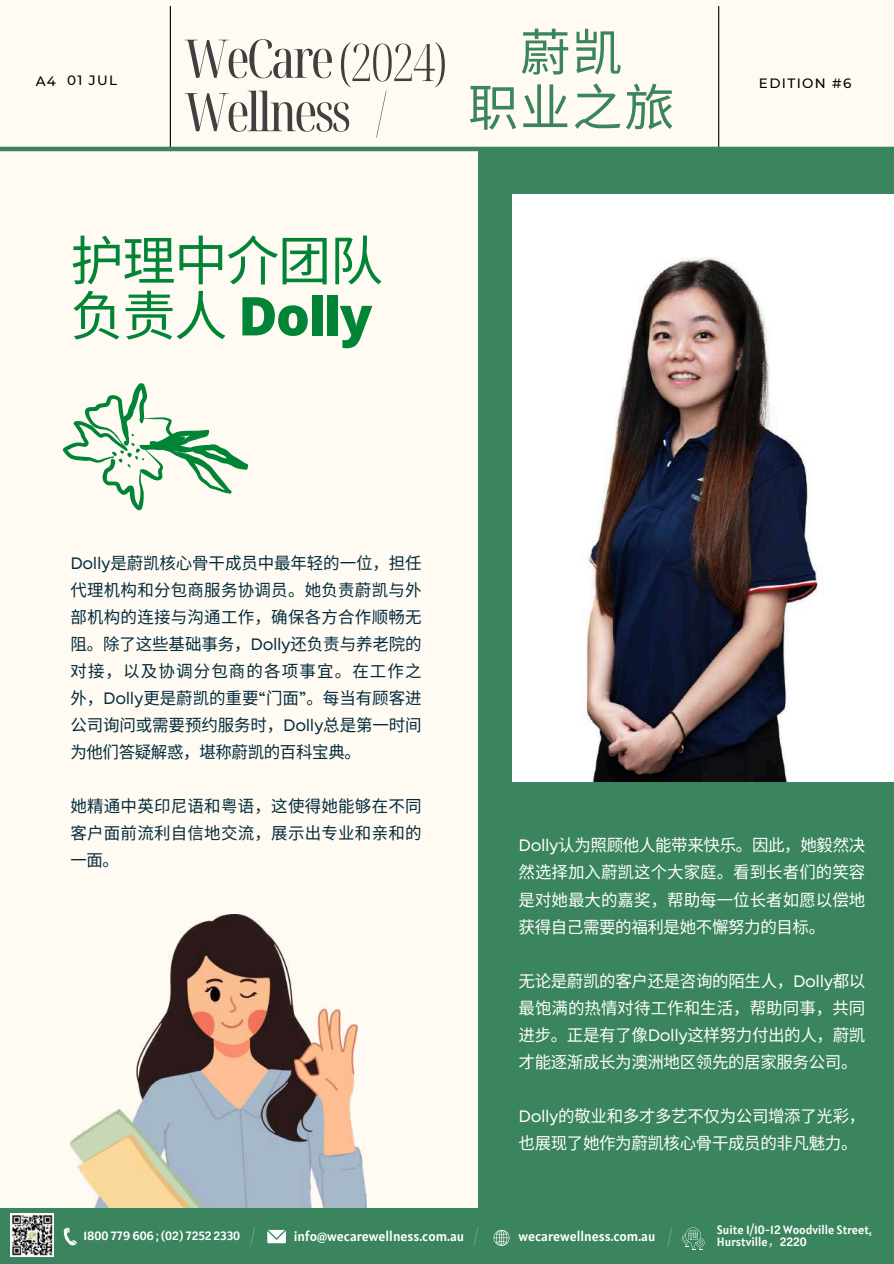
<style>
.page{position:relative;width:894px;height:1264px;background:#fff}
.page>*{position:absolute;margin:0;border:0;box-sizing:border-box;transform-origin:0 0}
.t1{font:800 53.4px "Open Sans";letter-spacing:-.03em;color:#028436}
.t2{font:53.4px "Noto Sans CJ Ksc";letter-spacing:-.03em;color:#028436}
.t3{font:extra-condensed 53.25px/53.4px "Noto Serif Display";letter-spacing:-.045em;color:#404040}
.t4{font:300 extra-condensed 51.75px "Noto Serif Display";color:#404040}
.t5{font:50.4px/55.2px "Noto Sans CJ Ksc";letter-spacing:.035em;color:#3a855d;text-align:center}
.t6{font:extra-condensed 21px "Noto Serif Display";color:#fff}
.t7{font:16.5px/27px "Noto Sans CJ Ksc";letter-spacing:-.005em;color:#022a3d;text-align:justify}
.t8{font:16.5px/27px "Noto Sans CJ Ksc";letter-spacing:-.02em;color:#fff;text-align:justify}
.t9{font:13.5px "Alatsi";color:#fff}
.t10{font:500 13.5px "Montserrat";letter-spacing:.1em;color:#000}
.t11{font:12px/12px "Alatsi";color:#fff}
.s1{font-family:"Noto Sans CJ Ksc";font-weight:400}
.s2{font-family:"Garet"}
.s3{font-family:"Noto Serif Display";font-stretch:extra-condensed;font-size:21px}
.s4{font-family:"Noto Sans CJ Ksc"}
</style>
<div class="page">
<div style="left:0;top:0;width:893px;height:1263px;background:#fffbf2"></div>
<div style="left:478px;top:151px;width:415px;height:1062px;background:#3a855d"></div>
<img style="left:512px;top:194px;width:381px;height:587px">
<svg style="left:62px;top:383px;width:186px;height:128px"></svg>
<hr style="left:170px;top:6px;width:1px;height:145px;background:#000">
<hr style="left:718px;top:6px;width:1px;height:145px;background:#000">
<hr style="left:0;top:147px;width:893px;height:4px;background:#3a855d">
<div style="left:0;top:1207px;width:893px;height:56px;background:#3a855d"></div>
<svg style="left:682px;top:1227px;width:22px;height:23px"></svg>
<svg style="left:64px;top:1227px;width:13px;height:18px"></svg>
<svg style="left:493px;top:1229px;width:16px;height:16px"></svg>
<svg style="left:267px;top:1229px;width:19px;height:14px"></svg>
<img style="left:11px;top:1213px;width:42px;height:43px">
<img style="left:70px;top:914px;width:296px;height:293px">
<p class="t10" style="left:36px;top:72px;width:83px">A4 01 JUL</p>
<h2 class="t3" style="left:184px;top:30px;width:203px">WeCare<br>Wellness /</h2>
<h3 class="t4" style="left:338px;top:26px;width:110px">(2024)</h3>
<h3 class="t5" style="left:468px;top:22px;width:208px">蔚凯<br>职业之旅</h3>
<h1 class="t2" style="left:70px;top:218px;width:314px">护理中介团队</h1>
<h1 class="t1" style="left:70px;top:278px;width:303px"><span class="s1">负责人</span> Dolly</h1>
<p class="t10" style="left:758px;top:75px;width:94px">EDITION #6</p>
<p class="t7" style="left:70px;top:548px;width:353px"><span class="s2">Dolly</span>是蔚凯核心骨干成员中最年轻的一位，担任代理机构和分包商服务协调员。她负责蔚凯与外部机构的连接与沟通工作，确保各方合作顺畅无阻。除了这些基础事务，<span class="s2">Dolly</span>还负责与养老院的对接，以及协调分包商的各项事宜。在工作之外，<span class="s2">Dolly</span>更是蔚凯的重要<span class="s2">“</span>门面<span class="s2">”</span>。每当有顾客进公司询问或需要预约服务时，<span class="s2">Dolly</span>总是第一时间为他们答疑解惑，堪称蔚凯的百科宝典。</p>
<p class="t7" style="left:70px;top:791px;width:353px">她精通中英印尼语和粤语，这使得她能够在不同客户面前流利自信地交流，展示出专业和亲和的一面。</p>
<p class="t8" style="left:518px;top:831px;width:348px"><span class="s2">Dolly</span>认为照顾他人能带来快乐。因此，她毅然决然选择加入蔚凯这个大家庭。看到长者们的笑容是对她最大的嘉奖，帮助每一位长者如愿以偿地获得自己需要的福利是她不懈努力的目标。</p>
<p class="t8" style="left:518px;top:966px;width:348px">无论是蔚凯的客户还是咨询的陌生人，<span class="s2">Dolly</span>都以最饱满的热情对待工作和生活，帮助同事，共同进步。正是有了像<span class="s2">Dolly</span>这样努力付出的人，蔚凯才能逐渐成长为澳洲地区领先的居家服务公司。</p>
<p class="t8" style="left:518px;top:1101px;width:348px"><span class="s2">Dolly</span>的敬业和多才多艺不仅为公司增添了光彩，也展现了她作为蔚凯核心骨干成员的非凡魅力。</p>
<p class="t11" style="left:83px;top:1229px;width:173px">1800 779 606 ; (02) 7252 2330 <span class="s3">/</span></p>
<p class="t6" style="left:474px;top:1220px;width:6px">/</p>
<p class="t9" style="left:518px;top:1227px;width:155px">wecarewellness.com.au <span class="s3">/</span></p>
<p class="t9" style="left:294px;top:1227px;width:172px">info@wecarewellness.com.au</p>
<p class="t11" style="left:716px;top:1223px;width:156px">Suite 1/10-12 Woodville Street,<br>Hurstville<span class="s4">，</span>2220</p>
</div>
